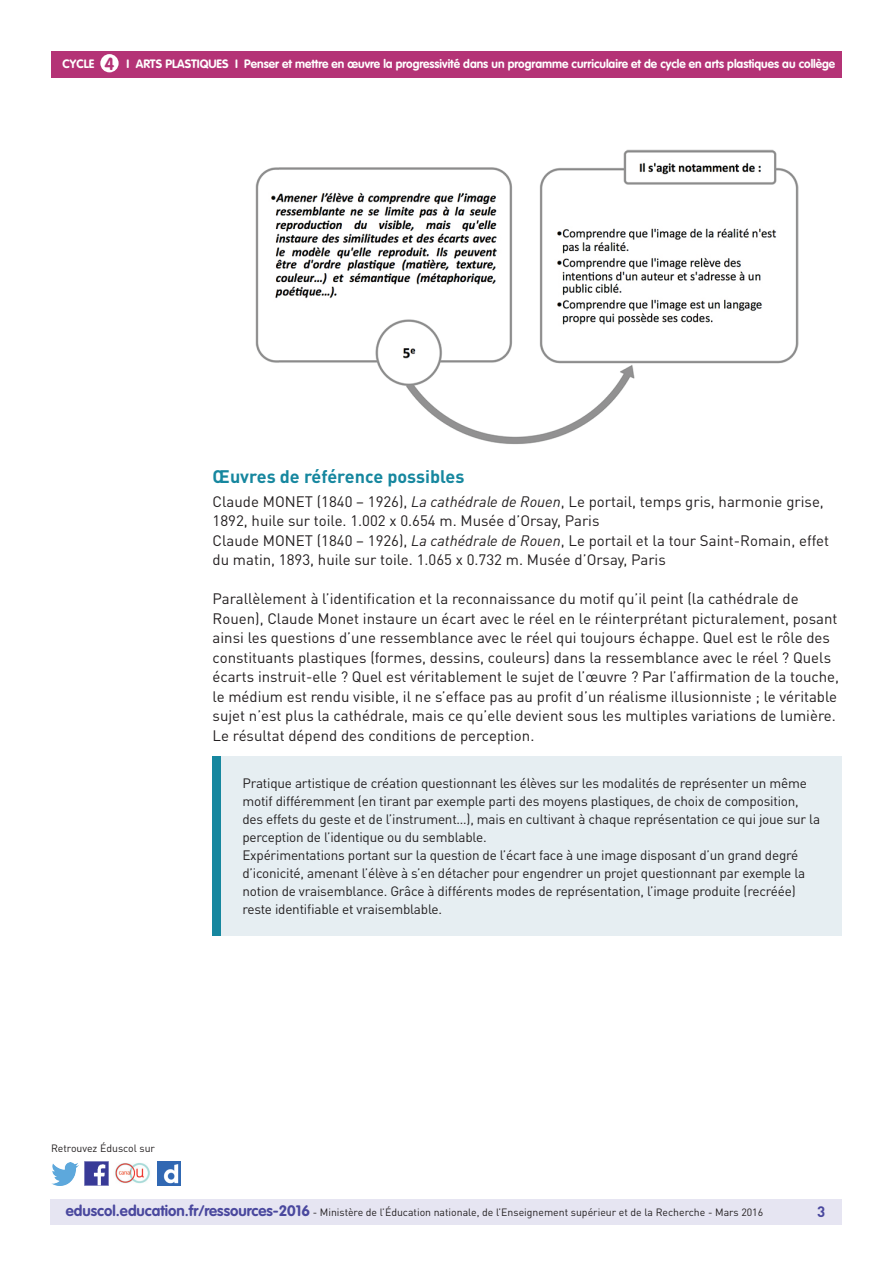
<style>
.page{position:relative;width:893px;height:1263px;background:#fff}
.page>*{position:absolute;margin:0;border:0;box-sizing:border-box;transform-origin:0 0}
.t1{font:700 18px "DIN Pro";color:#16879f}
.t2{font:15px/19.5px "DIN Pro";color:#231f20}
.t3{font:700 15px "DIN Pro";color:#4a489e}
.t4{font:13.5px/18px "DIN Pro";letter-spacing:-.015em;color:#231f20}
.t5{font:700 12px "VAG Rounded Std";color:#fff}
.t6{font:10.5px "DIN Pro";color:#231f20}
.s1{font-size:17.25px;color:#b43376}
.s2{font-style:italic}
.s3{font-family:"VAG Rounded Std";font-weight:700;font-size:15px;color:#4a489e}
</style>
<div class="page">
<div style="left:50px;top:1199px;width:791px;height:26px;background:#e6e5f2"></div>
<div style="left:51px;top:51px;width:791px;height:27px;background:#b43376"></div>
<div style="left:100px;top:54px;width:19px;height:18px;background:#fff;border-radius:50%"></div>
<img style="left:85px;top:1162px;width:23px;height:23px">
<img style="left:51px;top:1163px;width:28px;height:22px">
<img style="left:158px;top:1162px;width:22px;height:23px">
<img style="left:115px;top:1163px;width:35px;height:21px">
<img style="left:255px;top:149px;width:544px;height:295px">
<div style="left:213px;top:756px;width:629px;height:180px;background:#e6eef2"></div>
<div style="left:213px;top:756px;width:8px;height:180px;background:#16879f"></div>
<p class="t5" style="left:63px;top:57px;width:773px">CYCLE <span class="s1">4</span> I Arts plastiques I Penser et mettre en œuvre la progressivité dans un programme curriculaire et de cycle en arts plastiques au collège</p>
<p class="t1" style="left:213px;top:465px;width:253px">Œuvres de référence possibles</p>
<p class="t2" style="left:213px;top:491px;width:618px">Claude MONET (1840 – 1926), <span class="s2">La cathédrale de Rouen</span>, Le portail, temps gris, harmonie grise, 1892, huile sur toile. 1.002 x 0.654 m. Musée d’Orsay, Paris<br>Claude MONET (1840 – 1926), <span class="s2">La cathédrale de Rouen</span>, Le portail et la tour Saint-Romain, effet du matin, 1893, huile sur toile. 1.065 x 0.732 m. Musée d’Orsay, Paris</p>
<p class="t2" style="left:213px;top:589px;width:628px">Parallèlement à l’identification et la reconnaissance du motif qu’il peint (la cathédrale de Rouen), Claude Monet instaure un écart avec le réel en le réinterprétant picturalement, posant ainsi les questions d’une ressemblance avec le réel qui toujours échappe. Quel est le rôle des constituants plastiques (formes, dessins, couleurs) dans la ressemblance avec le réel ? Quels écarts instruit-elle ? Quel est véritablement le sujet de l’œuvre ? Par l’affirmation de la touche, le médium est rendu visible, il ne s’efface pas au profit d’un réalisme illusionniste ; le véritable sujet n’est plus la cathédrale, mais ce qu’elle devient sous les multiples variations de lumière.<br>Le résultat dépend des conditions de perception.</p>
<p class="t4" style="left:242px;top:773px;width:579px">Pratique artistique de création questionnant les élèves sur les modalités de représenter un même motif différemment (en tirant par exemple parti des moyens plastiques, de choix de composition, des effets du geste et de l’instrument…), mais en cultivant à chaque représentation ce qui joue sur la perception de l’identique ou du semblable.<br>Expérimentations portant sur la question de l’écart face à une image disposant d’un grand degré d’iconicité, amenant l’élève à s’en détacher pour engendrer un projet questionnant par exemple la notion de vraisemblance. Grâce à différents modes de représentation, l’image produite (recréée) reste identifiable et vraisemblable.</p>
<p class="t6" style="left:51px;top:1141px;width:106px">Retrouvez Éduscol sur</p>
<p class="t6" style="left:66px;top:1205px;width:699px"><span class="s3">eduscol.education.fr/ressources-2016</span> - Ministère de l’Éducation nationale, de l’Enseignement supérieur et de la Recherche - Mars 2016</p>
<p class="t3" style="left:817px;top:1201px;width:10px">3</p>
</div>
